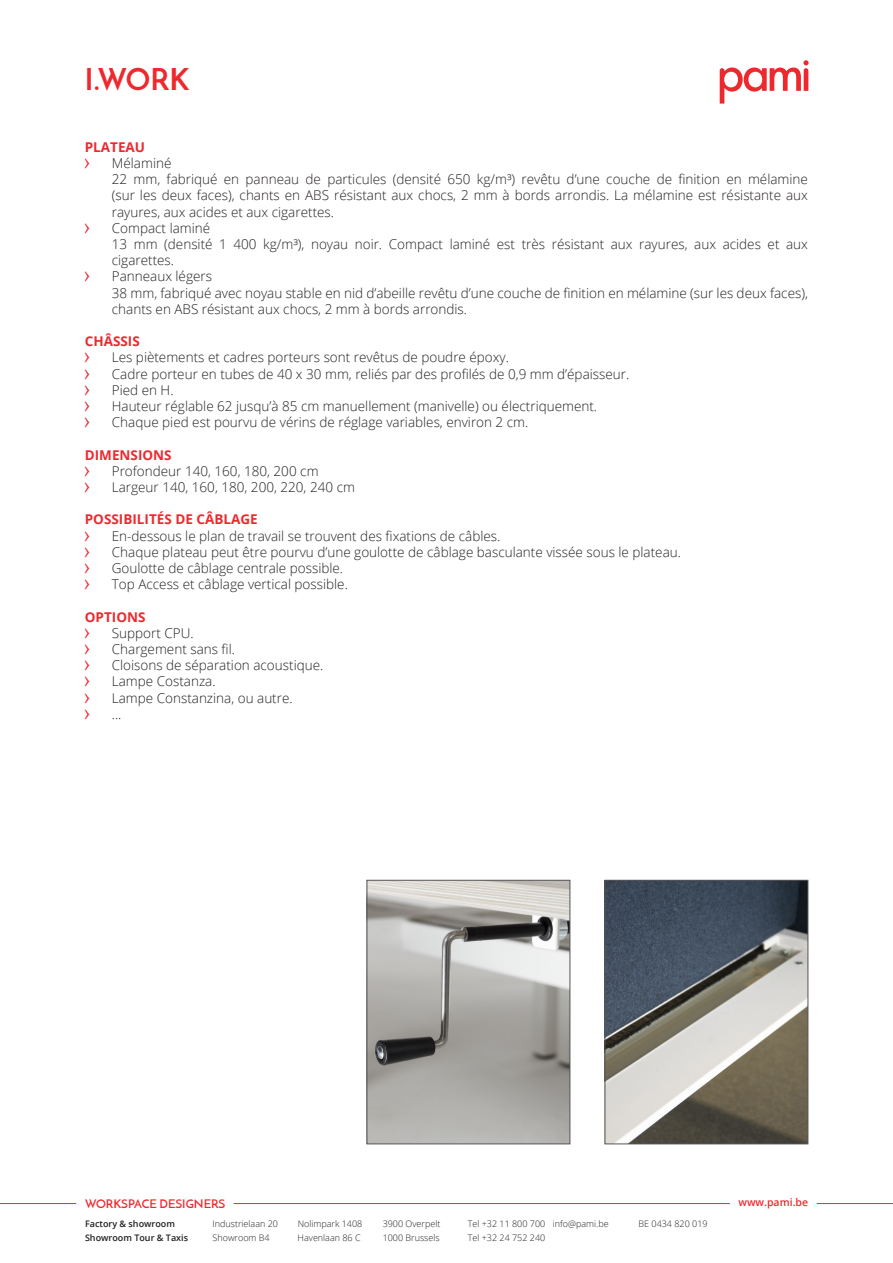
<style>
.page{position:relative;width:893px;height:1263px;background:#fff}
.page>*{position:absolute;margin:0;border:0;box-sizing:border-box;transform-origin:0 0}
.Hoofdtitel{font:700 30px "Josefin Sans";color:#ee292e}
.red_bullets{font:300 13.5px/16.2px "Open Sans";color:#231f20}
.Tussentitel{font:700 13.5px "Open Sans";color:#ee292e}
.t1{font:600 12px "Josefin Sans";color:#ee292e}
.t2{font:600 10.5px "Open Sans";color:#ee292e}
.t3{font:300 9px "Open Sans";color:#231f20}
.t4{font:600 9px "Open Sans";color:#231f20}
.s1{font-family:"Gin";font-weight:400;font-size:12px;color:#ee292e}
</style>
<div class="page">
<svg style="left:720px;top:60px;width:89px;height:44px"></svg>
<hr style="left:234px;top:1203px;width:496px;height:1px;background:#ee292e">
<hr style="left:0;top:1203px;width:76px;height:1px;background:#ee292e">
<hr style="left:817px;top:1203px;width:76px;height:1px;background:#ee292e">
<img style="left:607px;top:882px;width:199px;height:260px">
<div style="left:605px;top:880px;width:203px;height:264px;border:1px solid #575657"></div>
<img style="left:369px;top:882px;width:199px;height:260px">
<div style="left:367px;top:880px;width:203px;height:264px;border:1px solid #575657"></div>
<p class="Hoofdtitel" style="left:85px;top:61px;width:106px">I.WORK</p>
<p class="Tussentitel" style="left:85px;top:137px;width:62px">PLATEAU</p>
<p class="red_bullets" style="left:85px;top:155px;width:88px"><span class="s1">&gt;</span> Mélaminé</p>
<p class="red_bullets" style="left:112px;top:171px;width:698px;text-align:justify">22 mm, fabriqué en panneau de particules (densité 650 kg/m³) revêtu d’une couche de finition en mélamine (sur les deux faces), chants en ABS résistant aux chocs, 2 mm à bords arrondis. La mélamine est résistante aux rayures, aux acides et aux cigarettes.</p>
<p class="red_bullets" style="left:85px;top:219px;width:127px"><span class="s1">&gt;</span> Compact laminé</p>
<p class="red_bullets" style="left:112px;top:236px;width:698px">13 mm (densité 1 400 kg/m³), noyau noir. Compact laminé est très résistant aux rayures, aux acides et aux cigarettes.</p>
<p class="red_bullets" style="left:85px;top:268px;width:129px"><span class="s1">&gt;</span> Panneaux légers</p>
<p class="red_bullets" style="left:112px;top:284px;width:698px">38 mm, fabriqué avec noyau stable en nid d’abeille revêtu d’une couche de finition en mélamine (sur les deux faces), chants en ABS résistant aux chocs, 2 mm à bords arrondis.</p>
<p class="Tussentitel" style="left:85px;top:332px;width:57px">CHÂSSIS</p>
<p class="red_bullets" style="left:85px;top:349px;width:426px"><span class="s1">&gt;</span> Les piètements et cadres porteurs sont revêtus de poudre époxy.</p>
<p class="red_bullets" style="left:85px;top:365px;width:546px"><span class="s1">&gt;</span> Cadre porteur en tubes de 40 x 30 mm, reliés par des profilés de 0,9 mm d’épaisseur.</p>
<p class="red_bullets" style="left:85px;top:381px;width:90px"><span class="s1">&gt;</span> Pied en H.</p>
<p class="red_bullets" style="left:85px;top:398px;width:514px"><span class="s1">&gt;</span> Hauteur réglable 62 jusqu’à 85 cm manuellement (manivelle) ou électriquement.</p>
<p class="red_bullets" style="left:85px;top:414px;width:445px"><span class="s1">&gt;</span> Chaque pied est pourvu de vérins de réglage variables, environ 2 cm.</p>
<p class="Tussentitel" style="left:85px;top:445px;width:88px">DIMENSIONS</p>
<p class="red_bullets" style="left:85px;top:462px;width:235px"><span class="s1">&gt;</span> Profondeur 140, 160, 180, 200 cm</p>
<p class="red_bullets" style="left:85px;top:479px;width:272px"><span class="s1">&gt;</span> Largeur 140, 160, 180, 200, 220, 240 cm</p>
<p class="Tussentitel" style="left:85px;top:510px;width:174px">POSSIBILITÉS DE CÂBLAGE</p>
<p class="red_bullets" style="left:85px;top:527px;width:417px"><span class="s1">&gt;</span> En-dessous le plan de travail se trouvent des fixations de câbles.</p>
<p class="red_bullets" style="left:85px;top:543px;width:598px"><span class="s1">&gt;</span> Chaque plateau peut être pourvu d’une goulotte de câblage basculante vissée sous le plateau.</p>
<p class="red_bullets" style="left:85px;top:560px;width:260px"><span class="s1">&gt;</span> Goulotte de câblage centrale possible.</p>
<p class="red_bullets" style="left:85px;top:576px;width:265px"><span class="s1">&gt;</span> Top Access et câblage vertical possible.</p>
<p class="Tussentitel" style="left:85px;top:607px;width:62px">OPTIONS</p>
<p class="red_bullets" style="left:85px;top:624px;width:110px"><span class="s1">&gt;</span> Support CPU.</p>
<p class="red_bullets" style="left:85px;top:641px;width:152px"><span class="s1">&gt;</span> Chargement sans fil.</p>
<p class="red_bullets" style="left:85px;top:657px;width:240px"><span class="s1">&gt;</span> Cloisons de séparation acoustique.</p>
<p class="red_bullets" style="left:85px;top:673px;width:132px"><span class="s1">&gt;</span> Lampe Costanza.</p>
<p class="red_bullets" style="left:85px;top:689px;width:209px"><span class="s1">&gt;</span> Lampe Constanzina, ou autre.</p>
<p class="red_bullets" style="left:85px;top:705px;width:38px"><span class="s1">&gt;</span> ...</p>
<p class="t1" style="left:85px;top:1196px;width:142px">WORKSPACE DESIGNERS</p>
<p class="t2" style="left:738px;top:1195px;width:71px">www.pami.be</p>
<p class="t4" style="left:85px;top:1218px;width:91px">Factory &amp; showroom</p>
<p class="t3" style="left:213px;top:1218px;width:67px">Industrielaan 20</p>
<p class="t3" style="left:298px;top:1218px;width:66px">Nolimpark 1408</p>
<p class="t3" style="left:383px;top:1218px;width:59px">3900 Overpelt</p>
<p class="t3" style="left:468px;top:1218px;width:142px">Tel +32 11 800 700 info@pami.be</p>
<p class="t3" style="left:639px;top:1218px;width:71px">BE 0434 820 019</p>
<p class="t4" style="left:85px;top:1231px;width:105px">Showroom Tour &amp; Taxis</p>
<p class="t3" style="left:213px;top:1231px;width:59px">Showroom B4</p>
<p class="t3" style="left:298px;top:1231px;width:65px">Havenlaan 86 C</p>
<p class="t3" style="left:383px;top:1231px;width:58px">1000 Brussels</p>
<p class="t3" style="left:468px;top:1231px;width:79px">Tel +32 24 752 240</p>
</div>
